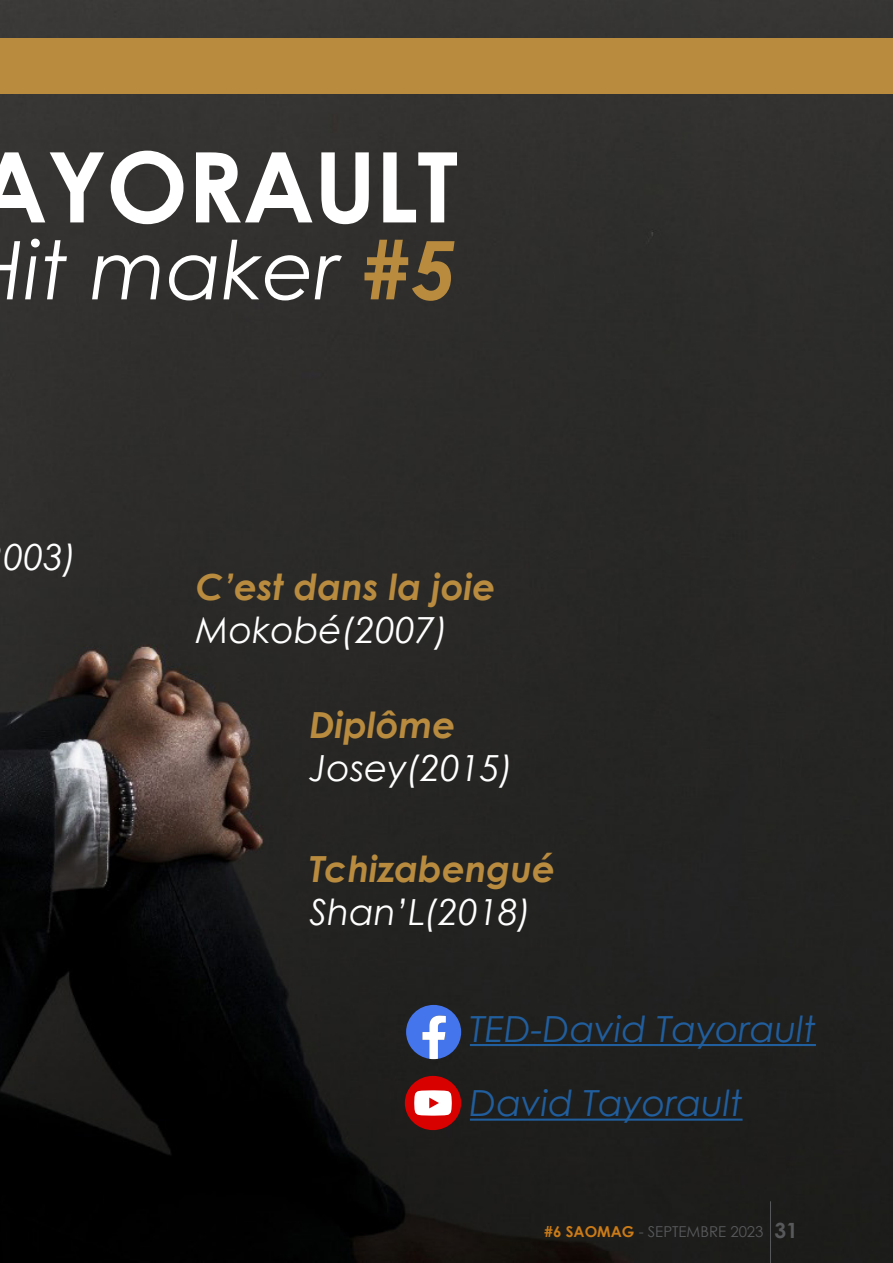
<style>
.page{position:relative;width:893px;height:1263px;background:#fff}
.page>*{position:absolute;margin:0;border:0;box-sizing:border-box;transform-origin:0 0}
.t1{font:700 97.5px "Century Gothic";letter-spacing:-.01em;color:#fff}
.t2{font:italic 81px "Century Gothic";color:#fff}
.t3{font:italic 36px "Century Gothic";color:#fff}
.t4{font:italic 700 36px "Century Gothic";color:#b88b3f}
.t5{font:italic 36px/74.6px "Century Gothic";color:#215e9e}
.t6{font:15px "Century Gothic";color:#58595b}
.s1{font-weight:700;color:#b88b3f}
.s2{font-weight:700;color:#cc7b16}
.s3{font-weight:700;font-size:21px}
</style>
<div class="page">
<img style="left:0;top:0;width:893px;height:1263px">
<hr style="left:770px;top:1201px;width:1px;height:62px;background:#58595b">
<div style="left:0;top:39px;width:893px;height:55px;background:#b88b3f"></div>
<hr style="left:470px;top:1044px;width:346px;height:2px;background:#215e9e">
<hr style="left:470px;top:1118px;width:273px;height:3px;background:#215e9e">
<svg style="left:406px;top:1005px;width:55px;height:54px"></svg>
<div style="left:405px;top:1076px;width:56px;height:54px;background:#d90000;border-radius:50%"></div>
<svg style="left:414px;top:1090px;width:38px;height:26px"></svg>
<h1 class="t1" style="left:-24px;top:113px;width:484px">AYORAULT</h1>
<h2 class="t2" style="left:25px;top:213px;width:433px">it maker <span class="s1">#5</span></h2>
<p class="t3" style="left:4px;top:532px;width:75px">003)</p>
<p class="t4" style="left:196px;top:559px;width:301px">C’est dans la joie</p>
<p class="t3" style="left:196px;top:604px;width:254px">Mokobé(2007)</p>
<p class="t4" style="left:309px;top:698px;width:148px">Diplôme</p>
<p class="t3" style="left:309px;top:743px;width:205px">Josey(2015)</p>
<p class="t4" style="left:309px;top:841px;width:247px">Tchizabengué</p>
<p class="t3" style="left:309px;top:887px;width:224px">Shan’L(2018)</p>
<p class="t5" style="left:470px;top:991px;width:348px">TED-David Tayorault<br>David Tayorault</p>
<p class="t6" style="left:544px;top:1221px;width:255px"><span class="s2">#6 SAOMAG</span> - SEPTEMBRE 2023 <span class="s3">31</span></p>
</div>
